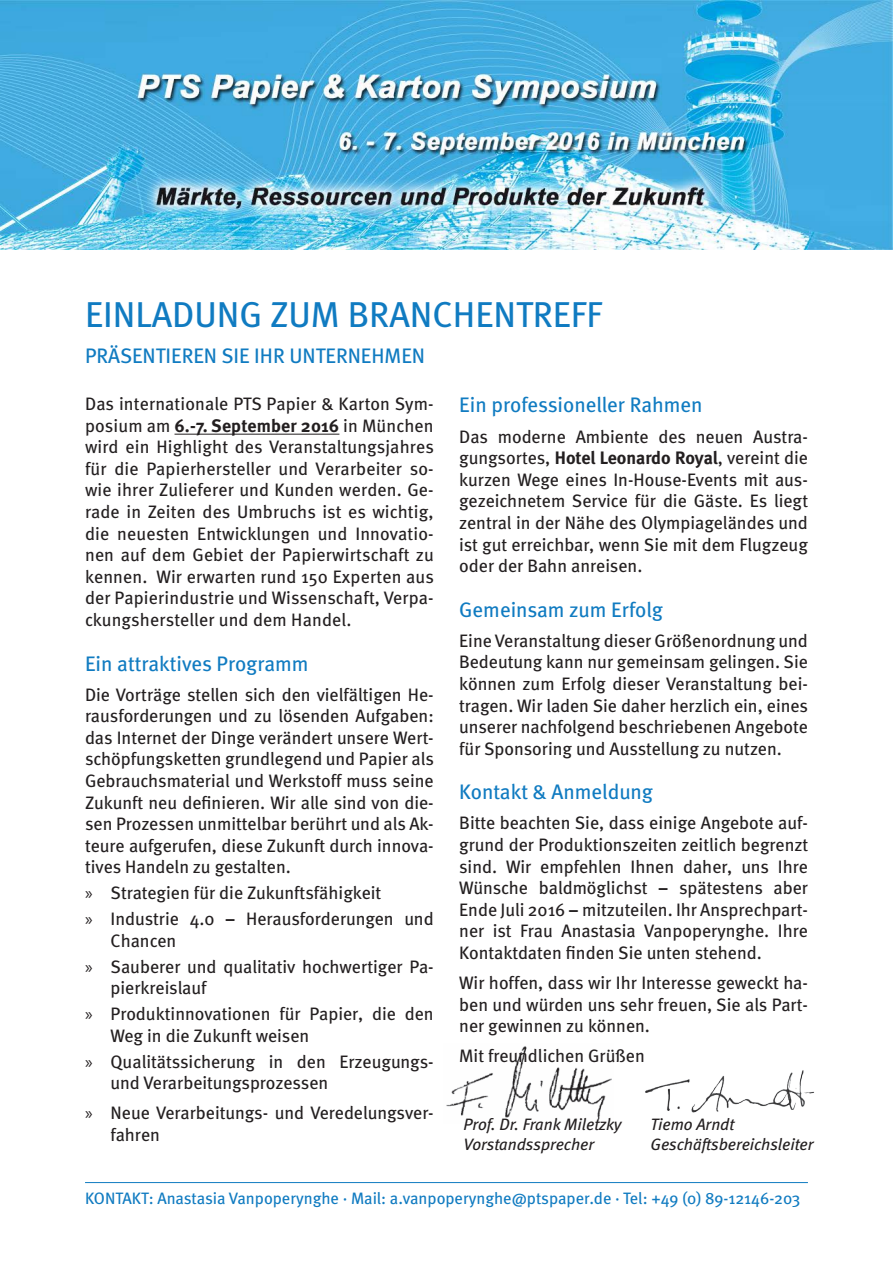
<style>
.page{position:relative;width:893px;height:1263px;background:#fff}
.page>*{position:absolute;margin:0;border:0;box-sizing:border-box;transform-origin:0 0}
.t1{font:36px "Meta";color:#107bc1}
.Fließtext{font:21px "Meta";color:#107bc1}
.Zwischenüberschrift{font:21px "Meta";color:#107bc1}
.Fließtext-2{font:18px/21.6px "Meta";color:#231f20;text-align:justify}
.Fließtext-3{font:16.5px "Meta";color:#107bc1}
.Fließtext-4{font:italic 16.5px "Meta";color:#231f20}
.s1{font-weight:700}
.s2{font-family:"Myriad Pro"}
</style>
<div class="page">
<img style="left:446px;top:1046px;width:166px;height:74px">
<img style="left:0;top:0;width:893px;height:249px">
<hr style="left:85px;top:1182px;width:723px;height:1px;background:#107bc1">
<hr style="left:175px;top:434px;width:164px;height:1px;background:#231f20">
<img style="left:645px;top:1070px;width:169px;height:43px">
<p class="t1" style="left:85px;top:291px;width:519px">EINLADUNG ZUM BRANCHENTREFF</p>
<p class="Fließtext" style="left:85px;top:342px;width:341px">PRÄSENTIEREN SIE IHR UNTERNEHMEN</p>
<p class="Fließtext-2" style="left:85px;top:392px;width:350px">Das internationale PTS Papier &amp; Karton Sym&shy;posium am <span class="s1">6.-7. September 2016</span> in München wird ein Highlight des Veranstaltungsjahres für die Papierhersteller und Verarbeiter so&shy;wie ihrer Zulieferer und Kunden werden. Ge&shy;rade in Zeiten des Umbruchs ist es wichtig, die neuesten Entwicklungen und Innovatio&shy;nen auf dem Gebiet der Papierwirtschaft zu kennen. Wir erwarten rund 150 Experten aus der Papierindustrie und Wissenschaft, Verpa&shy;ckungshersteller und dem Handel.</p>
<p class="Fließtext" style="left:85px;top:650px;width:225px">Ein attraktives Programm</p>
<p class="Fließtext-2" style="left:85px;top:683px;width:350px">Die Vorträge stellen sich den vielfältigen He&shy;rausforderungen und zu lösenden Aufgaben: das Internet der Dinge verändert unsere Wert&shy;schöpfungsketten grundlegend und Papier als Gebrauchsmaterial und Werkstoff muss seine Zukunft neu definieren. Wir alle sind von die&shy;sen Prozessen unmittelbar berührt und als Ak&shy;teure aufgerufen, diese Zukunft durch innova&shy;tives Handeln zu gestalten.</p>
<p class="Fließtext-2" style="left:85px;top:882px;width:298px"><span class="s2">»</span> Strategien für die Zukunftsfähigkeit</p>
<p class="Fließtext-2" style="left:111px;top:908px;width:325px;text-indent:-26px"><span class="s2">»</span> Industrie 4.0 <span class="s1">–</span> Herausforderungen und<br>Chancen</p>
<p class="Fließtext-2" style="left:111px;top:955px;width:325px;text-indent:-26px"><span class="s2">»</span> Sauberer und qualitativ hochwertiger Pa&shy;pierkreislauf</p>
<p class="Fließtext-2" style="left:111px;top:1002px;width:325px;text-indent:-26px"><span class="s2">»</span> Produktinnovationen für Papier, die den<br>Weg in die Zukunft weisen</p>
<p class="Fließtext-2" style="left:111px;top:1050px;width:325px;text-indent:-26px"><span class="s2">»</span> Qualitätssicherung in den Erzeugungs&shy;und Verarbeitungsprozessen</p>
<p class="Fließtext-2" style="left:111px;top:1102px;width:325px;text-indent:-26px"><span class="s2">»</span> Neue Verarbeitungs- und Veredelungsver&shy;fahren</p>
<p class="Fließtext" style="left:459px;top:392px;width:245px">Ein professioneller Rahmen</p>
<p class="Fließtext-2" style="left:459px;top:425px;width:350px">Das moderne Ambiente des neuen Austra&shy;gungsortes, <span class="s1">Hotel Leonardo Royal</span>, vereint die kurzen Wege eines In-House-Events mit aus&shy;gezeichnetem Service für die Gäste. Es liegt zentral in der Nähe des Olympiageländes und ist gut erreichbar, wenn Sie mit dem Flugzeug oder der Bahn anreisen.</p>
<p class="Zwischenüberschrift" style="left:459px;top:596px;width:205px">Gemeinsam zum Erfolg</p>
<p class="Fließtext-2" style="left:459px;top:629px;width:350px">Eine Veranstaltung dieser Größenordnung und Bedeutung kann nur gemeinsam gelingen. Sie können zum Erfolg dieser Veranstaltung bei&shy;tragen. Wir laden Sie daher herzlich ein, eines unserer nachfolgend beschriebenen Angebote für Sponsoring und Ausstellung zu nutzen.</p>
<p class="Zwischenüberschrift" style="left:459px;top:779px;width:195px">Kontakt &amp; Anmeldung</p>
<p class="Fließtext-2" style="left:459px;top:812px;width:350px">Bitte beachten Sie, dass einige Angebote auf&shy;grund der Produktionszeiten zeitlich begrenzt sind. Wir empfehlen Ihnen daher, uns Ihre Wünsche baldmöglichst <span class="s1">–</span> spätestens aber Ende Juli 2016 <span class="s1">–</span> mitzuteilen. Ihr Ansprechpart&shy;ner ist Frau Anastasia Vanpoperynghe. Ihre Kontaktdaten finden Sie unten stehend.</p>
<p class="Fließtext-2" style="left:459px;top:971px;width:350px">Wir hoffen, dass wir Ihr Interesse geweckt ha&shy;ben und würden uns sehr freuen, Sie als Part&shy;ner gewinnen zu können.</p>
<p class="Fließtext-2" style="left:459px;top:1045px;width:187px">Mit freundlichen Grüßen</p>
<p class="Fließtext-4" style="left:463px;top:1114px;width:160px">Prof. Dr. Frank Miletzky</p>
<p class="Fließtext-4" style="left:463px;top:1133px;width:132px">Vorstandssprecher</p>
<p class="Fließtext-4" style="left:651px;top:1114px;width:85px">Tiemo Arndt</p>
<p class="Fließtext-4" style="left:651px;top:1133px;width:165px">Geschäftsbereichsleiter</p>
<p class="Fließtext-3" style="left:85px;top:1188px;width:717px">KONTAKT: Anastasia Vanpoperynghe · Mail: a.vanpoperynghe@ptspaper.de · Tel: +49 (0) 89-12146-203</p>
</div>
